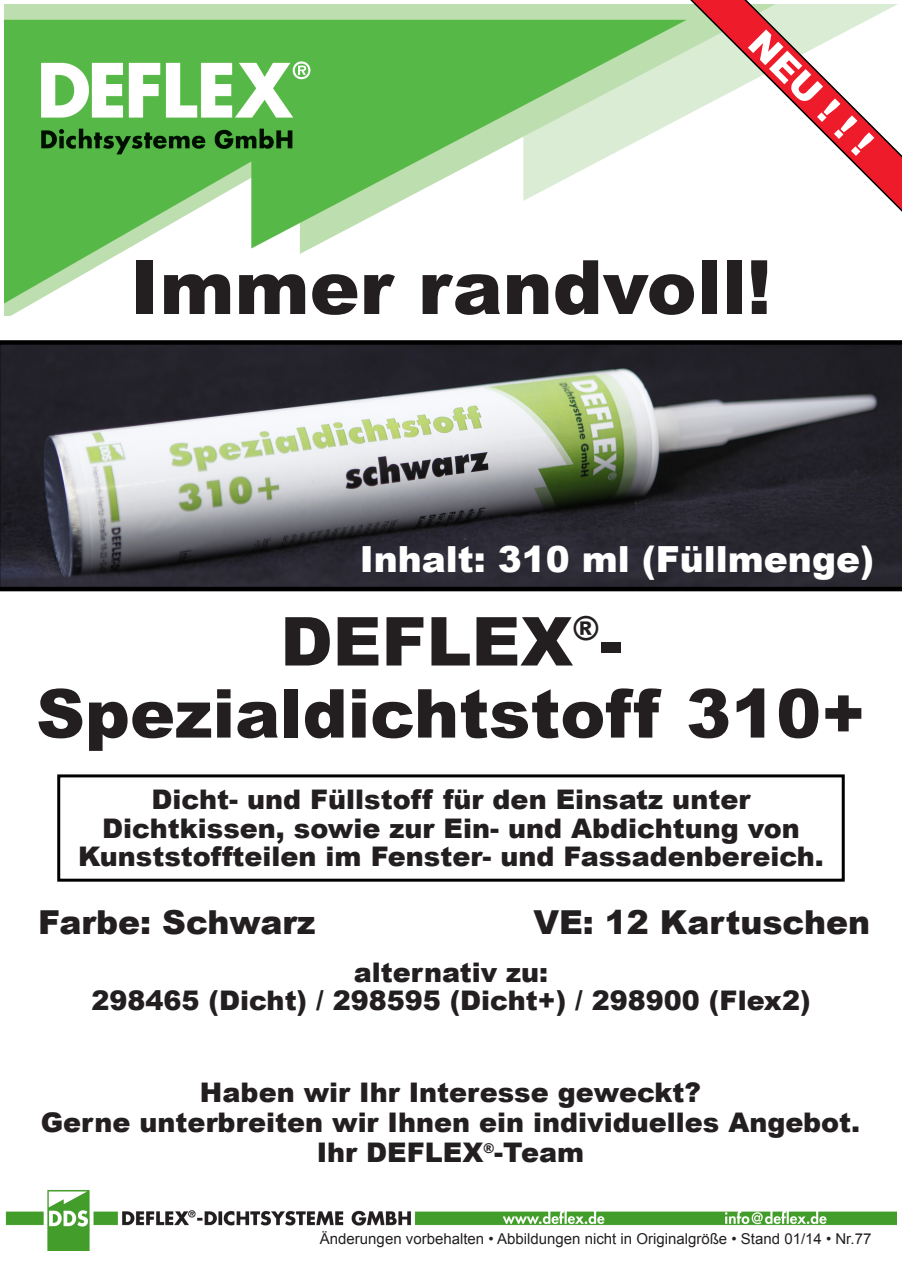
<style>
.page{position:relative;width:902px;height:1272px;background:#fff}
.page>*{position:absolute;margin:0;border:0;box-sizing:border-box;transform-origin:0 0}
.t1{font:900 75px "Arial";color:#231f20}
.t2{font:900 67.5px/72px "Arial";color:#231f20;text-align:center}
.t3{font:900 36px "Arial";color:#fff}
.t4{font:900 33px "Arial";color:#231f20}
.t5{font:900 27px/28.5px "Arial";color:#231f20;text-align:center}
.t6{font:15px "Arial";color:#231f20}
</style>
<div class="page">
<img style="left:5px;top:1189px;width:891px;height:61px">
<div style="left:864px;top:1100px;width:13px;height:110px;background:#fff"></div>
<div style="left:92px;top:1231px;width:784px;height:13px;background:#fff"></div>
<img style="left:4px;top:4px;width:583px;height:311px">
<svg style="left:587px;top:0;width:314px;height:211px"></svg>
<div style="left:57px;top:774px;width:787px;height:107px;border:3px solid #000"></div>
<svg style="left:0;top:340px;width:901px;height:251px;background:#58595b"></svg>
<h3 class="t3" style="left:773px;top:18px;width:159px;rotate:45deg">NEU ! ! !</h3>
<h1 class="t1" style="left:130px;top:233px;width:642px">Immer randvoll!</h1>
<h3 class="t3" style="left:359px;top:533px;width:516px">Inhalt: 310 ml (Füllmenge)</h3>
<h2 class="t2" style="left:36px;top:603px;width:831px">DEFLEX<sup>®</sup>-<br>Spezialdichtstoff 310+</h2>
<p class="t5" style="left:78px;top:784px;width:747px">Dicht- und Füllstoff für den Einsatz unter<br>Dichtkissen, sowie zur Ein- und Abdichtung von<br>Kunststoffteilen im Fenster- und Fassadenbereich.</p>
<p class="t4" style="left:38px;top:898px;width:278px">Farbe: Schwarz</p>
<p class="t5" style="left:91px;top:956px;width:720px">alternativ zu:<br>298465 (Dicht) / 298595 (Dicht+) / 298900 (Flex2)</p>
<p class="t4" style="left:533px;top:898px;width:338px">VE: 12 Kartuschen</p>
<p class="t5" style="left:41px;top:1076px;width:821px;line-height:30px">Haben wir Ihr Interesse geweckt?<br>Gerne unterbreiten wir Ihnen ein individuelles Angebot.<br>Ihr DEFLEX<sup>®</sup>-Team</p>
<p class="t6" style="left:320px;top:1228px;width:553px">Änderungen vorbehalten • Abbildungen nicht in Originalgröße • Stand 01/14 • Nr.77</p>
</div>
